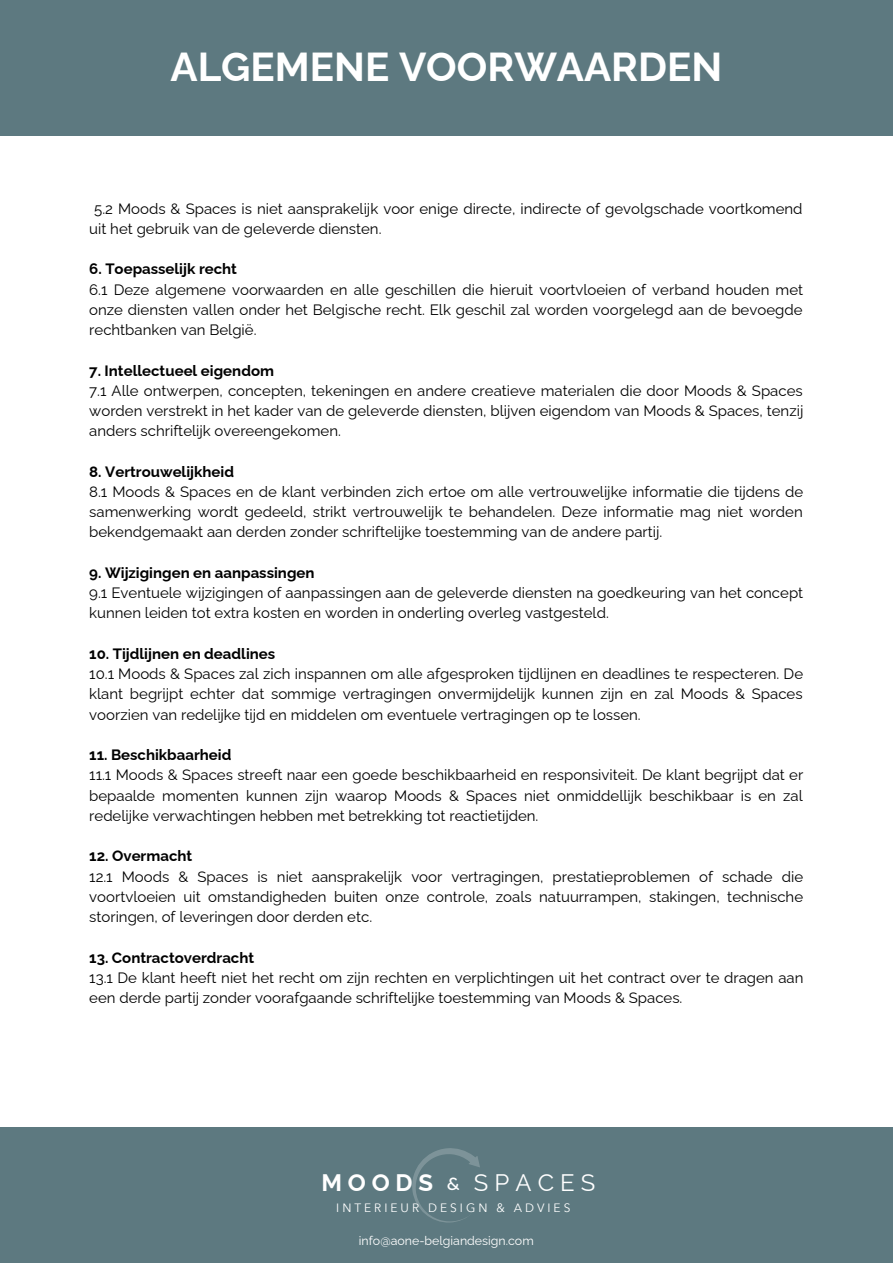
<style>
.page{position:relative;width:893px;height:1264px;background:#fff}
.page>*{position:absolute;margin:0;border:0;box-sizing:border-box;transform-origin:0 0}
.t1{font:700 40.35px "Raleway";color:#fff}
.t2{font:23.85px "Raleway";letter-spacing:.255em;color:#fff}
.t3{font:700 23.85px "Raleway";letter-spacing:.24em;color:#fff}
.t4{font:500 17.85px "Quicksand";color:#fff}
.t5{font:15px/20.2px "Raleway";color:#000;text-align:justify}
.t6{font:700 15px "Raleway";color:#000}
.t7{font:12.45px "Raleway";color:#fff}
.t8{font:12px "Avenir Next Thai Modern";letter-spacing:.25em;color:#fff}
</style>
<div class="page">
<div style="left:0;top:1126px;width:892px;height:136px;background:#5d7980"></div>
<div style="left:0;top:0;width:892px;height:135px;background:#5d7980"></div>
<svg style="left:412px;top:1148px;width:68px;height:75px"></svg>
<p class="t1" style="left:170px;top:43px;width:553px">ALGEMENE VOORWAARDEN</p>
<p class="t5" style="left:89px;top:198px;width:714px;text-indent:5px">5.2 Moods &amp; Spaces is niet aansprakelijk voor enige directe, indirecte of gevolgschade voortkomend uit het gebruik van de geleverde diensten.</p>
<p class="t6" style="left:89px;top:260px;width:149px">6. Toepasselijk recht</p>
<p class="t5" style="left:89px;top:279px;width:715px">6.1 Deze algemene voorwaarden en alle geschillen die hieruit voortvloeien of verband houden met onze diensten vallen onder het Belgische recht. Elk geschil zal worden voorgelegd aan de bevoegde rechtbanken van België.</p>
<p class="t6" style="left:89px;top:361px;width:186px">7. Intellectueel eigendom</p>
<p class="t5" style="left:89px;top:380px;width:715px">7.1 Alle ontwerpen, concepten, tekeningen en andere creatieve materialen die door Moods &amp; Spaces worden verstrekt in het kader van de geleverde diensten, blijven eigendom van Moods &amp; Spaces, tenzij anders schriftelijk overeengekomen.</p>
<p class="t6" style="left:89px;top:462px;width:146px">8. Vertrouwelijkheid</p>
<p class="t5" style="left:89px;top:481px;width:715px">8.1 Moods &amp; Spaces en de klant verbinden zich ertoe om alle vertrouwelijke informatie die tijdens de samenwerking wordt gedeeld, strikt vertrouwelijk te behandelen. Deze informatie mag niet worden bekendgemaakt aan derden zonder schriftelijke toestemming van de andere partij.</p>
<p class="t6" style="left:89px;top:564px;width:227px">9. Wijzigingen en aanpassingen</p>
<p class="t5" style="left:89px;top:582px;width:715px">9.1 Eventuele wijzigingen of aanpassingen aan de geleverde diensten na goedkeuring van het concept kunnen leiden tot extra kosten en worden in onderling overleg vastgesteld.</p>
<p class="t6" style="left:89px;top:645px;width:187px">10. Tijdlijnen en deadlines</p>
<p class="t5" style="left:89px;top:663px;width:715px">10.1 Moods &amp; Spaces zal zich inspannen om alle afgesproken tijdlijnen en deadlines te respecteren. De klant begrijpt echter dat sommige vertragingen onvermijdelijk kunnen zijn en zal Moods &amp; Spaces voorzien van redelijke tijd en middelen om eventuele vertragingen op te lossen.</p>
<p class="t6" style="left:89px;top:746px;width:144px">11. Beschikbaarheid</p>
<p class="t5" style="left:89px;top:765px;width:715px">11.1 Moods &amp; Spaces streeft naar een goede beschikbaarheid en responsiviteit. De klant begrijpt dat er bepaalde momenten kunnen zijn waarop Moods &amp; Spaces niet onmiddellijk beschikbaar is en zal redelijke verwachtingen hebben met betrekking tot reactietijden.</p>
<p class="t6" style="left:89px;top:847px;width:104px">12. Overmacht</p>
<p class="t5" style="left:89px;top:866px;width:715px">12.1 Moods &amp; Spaces is niet aansprakelijk voor vertragingen, prestatieproblemen of schade die voortvloeien uit omstandigheden buiten onze controle, zoals natuurrampen, stakingen, technische storingen, of leveringen door derden etc.</p>
<p class="t6" style="left:89px;top:948px;width:166px">13. Contractoverdracht</p>
<p class="t5" style="left:89px;top:967px;width:715px">13.1 De klant heeft niet het recht om zijn rechten en verplichtingen uit het contract over te dragen aan een derde partij zonder voorafgaande schriftelijke toestemming van Moods &amp; Spaces.</p>
<p class="t3" style="left:321px;top:1168px;width:113px">MOODS</p>
<p class="t4" style="left:447px;top:1172px;width:14px">&amp;</p>
<p class="t2" style="left:474px;top:1168px;width:123px">SPACES</p>
<p class="t8" style="left:336px;top:1198px;width:236px">INTERIEUR DESIGN &amp; ADVIES</p>
<p class="t7" style="left:359px;top:1232px;width:176px">info@aone-belgiandesign.com</p>
</div>
